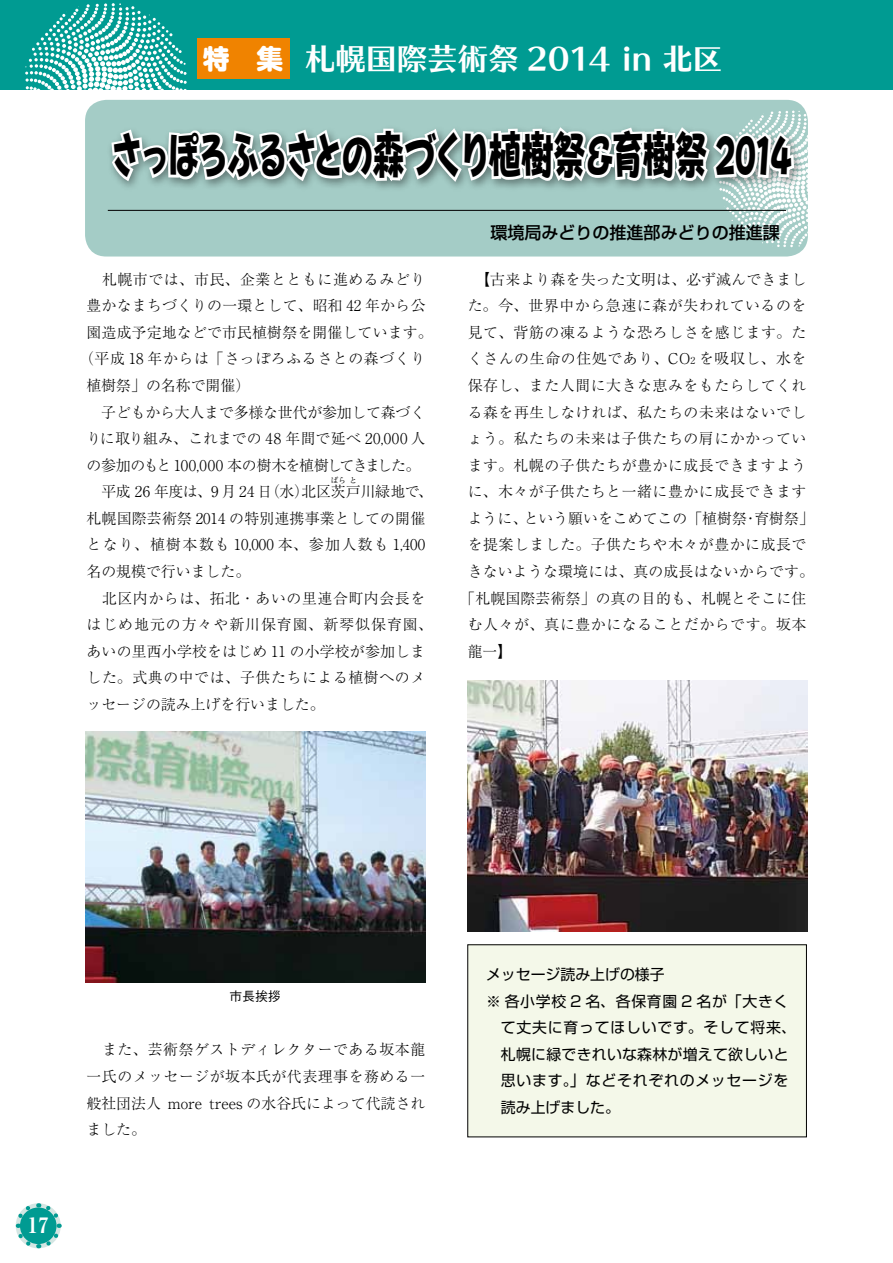
<style>
.page{position:relative;width:893px;height:1263px;background:#fff}
.page>*{position:absolute;margin:0;border:0;box-sizing:border-box;transform-origin:0 0}
.t1{font:53.1px "Pop Happiness Std EB";letter-spacing:-.135em;color:#000;scale:.65 1}
.t2{font:29.7px "UD Typos 515 Std";letter-spacing:.02em;color:#fff}
.t3{font:21.3px "Midashi Min Pro MA31";color:#fff}
.t4{font:500 16.95px "Shin Go Pro";color:#000}
.t5{font:300 14.85px/26.5px "Ryumin Pro";letter-spacing:.035em;color:#000;text-align:justify}
.t6{font:300 14.85px/26.5px "Ryumin Pro";letter-spacing:.015em;color:#000}
.t7{font:14.85px "Shin Go Pro";letter-spacing:.045em;color:#000}
.t8{font:300 14.85px "Ryumin Pro";letter-spacing:-.01em;color:#000}
.t9{font:300 14.85px "Ryumin Pro";letter-spacing:.01em;color:#000}
.t10{font:300 14.85px "Ryumin Pro";color:#000}
.t11{font:300 14.85px "Ryumin Pro";letter-spacing:-.03em;color:#000}
.t12{font:14.85px "Shin Go Pro";color:#000}
.t13{font:14.85px "Shin Go Pro";letter-spacing:.02em;color:#000}
.t14{font:500 12.75px "Gothic BBB Pro";color:#000}
.t15{font:300 7.5px "Ryumin Pro";color:#000}
.s1{font-family:"Shin M Go Pro";font-weight:800;font-size:26.85px}
.s2{font-size:9.6px}
</style>
<div class="page">
<div style="left:0;top:0;width:893px;height:89px;background:#009b92"></div>
<svg style="left:25px;top:3px;width:162px;height:87px"></svg>
<div style="left:197px;top:38px;width:93px;height:41px;background:#f08300"></div>
<svg style="left:15px;top:1203px;width:47px;height:46px"></svg>
<div style="left:85px;top:100px;width:723px;height:156px;background:#a4ccc6;border-radius:21px"></div>
<hr style="left:108px;top:210px;width:678px;height:1px;background:#000">
<img style="left:85px;top:731px;width:340px;height:251px">
<img style="left:468px;top:680px;width:340px;height:251px">
<div style="left:468px;top:945px;width:338px;height:192px;background:#f4f8e9"></div>
<svg style="left:109px;top:99px;width:699px;height:148px"></svg>
<h2 class="t2" style="left:203px;top:34px;width:521px"><span class="s1">特　集</span> 札幌国際芸術祭 2014 in 北区</h2>
<h1 class="t1" style="left:109px;top:121px;width:1052px">さっぽろふるさとの森づくり植樹祭＆育樹祭 2014</h1>
<p class="t5" style="left:87px;top:265px;width:340px">　札幌市では、市民、企業とともに進めるみどり</p>
<p class="t6" style="left:87px;top:291px;width:340px">豊かなまちづくりの一環として、昭和 42 年から公</p>
<p class="t9" style="left:87px;top:321px;width:348px">園造成予定地などで市民植樹祭を開催しています。</p>
<p class="t5" style="left:79px;top:344px;width:348px">（平成 18 年からは「さっぽろふるさとの森づくり</p>
<p class="t10" style="left:87px;top:374px;width:165px">植樹祭」の名称で開催）</p>
<p class="t8" style="left:87px;top:400px;width:340px">　子どもから大人まで多様な世代が参加して森づく</p>
<p class="t5" style="left:87px;top:424px;width:340px">りに取り組み、これまでの 48 年間で延べ 20,000 人</p>
<p class="t11" style="left:87px;top:453px;width:335px">の参加のもと 100,000 本の樹木を植樹してきました。</p>
<p class="t8" style="left:101px;top:480px;width:333px">平成 26 年度は、9 月 24 日（水）北区茨戸川緑地で、</p>
<p class="t15" style="left:331px;top:475px;width:16px">ばら</p>
<p class="t15" style="left:349px;top:475px;width:9px">と</p>
<p class="t6" style="left:87px;top:504px;width:348px">札幌国際芸術祭 2014 の特別連携事業としての開催となり、植樹本数も 10,000 本、参加人数も 1,400名の規模で行いました。<br>　北区内からは、拓北・あいの里連合町内会長をはじめ地元の方々や新川保育園、新琴似保育園、あいの里西小学校をはじめ 11 の小学校が参加しました。式典の中では、子供たちによる植樹へのメッセージの読み上げを行いました。</p>
<p class="t4" style="left:491px;top:219px;width:291px">環境局みどりの推進部みどりの推進課</p>
<p class="t6" style="left:468px;top:265px;width:340px">　【古来より森を失った文明は、必ず滅んできまし</p>
<p class="t5" style="left:468px;top:291px;width:340px">た。今、世界中から急速に森が失われているのを</p>
<p class="t5" style="left:468px;top:318px;width:340px">見て、背筋の凍るような恐ろしさを感じます。た</p>
<p class="t5" style="left:468px;top:344px;width:340px">くさんの生命の住処であり、CO<span class="s2">2</span> を吸収し、水を</p>
<p class="t5" style="left:468px;top:371px;width:340px">保存し、また人間に大きな恵みをもたらしてくれ</p>
<p class="t5" style="left:468px;top:397px;width:340px">る森を再生しなければ、私たちの未来はないでし</p>
<p class="t5" style="left:468px;top:424px;width:340px">ょう。私たちの未来は子供たちの肩にかかってい</p>
<p class="t5" style="left:468px;top:451px;width:340px">ます。札幌の子供たちが豊かに成長できますよう</p>
<p class="t5" style="left:468px;top:477px;width:340px">に、木々が子供たちと一緒に豊かに成長できます</p>
<p class="t10" style="left:468px;top:507px;width:348px">ように、という願いをこめてこの「植樹祭・育樹祭」</p>
<p class="t5" style="left:468px;top:530px;width:340px">を提案しました。子供たちや木々が豊かに成長で</p>
<p class="t6" style="left:468px;top:557px;width:348px">きないような環境には、真の成長はないからです。</p>
<p class="t9" style="left:460px;top:586px;width:348px">「札幌国際芸術祭」の真の目的も、札幌とそこに住</p>
<p class="t5" style="left:468px;top:610px;width:340px">む人々が、真に豊かになることだからです。坂本</p>
<p class="t5" style="left:468px;top:637px;width:46px">龍一】</p>
<h3 class="t3" style="left:28px;top:1209px;width:23px">17</h3>
<p class="t14" style="left:230px;top:986px;width:53px">市長挨拶</p>
<p class="t5" style="left:87px;top:1035px;width:340px">　また、芸術祭ゲストディレクターである坂本龍一氏のメッセージが坂本氏が代表理事を務める一般社団法人 more trees の水谷氏によって代読されました。</p>
<p class="t12" style="left:486px;top:962px;width:180px">メッセージ読み上げの様子</p>
<p class="t7" style="left:486px;top:989px;width:304px">※ 各小学校 2 名、各保育園 2 名が「大きく</p>
<p class="t7" style="left:501px;top:1015px;width:296px">て丈夫に育ってほしいです。そして将来、</p>
<p class="t13" style="left:501px;top:1042px;width:289px">札幌に緑できれいな森林が増えて欲しいと</p>
<p class="t7" style="left:501px;top:1068px;width:289px">思います。」などそれぞれのメッセージを</p>
<p class="t12" style="left:501px;top:1095px;width:121px">読み上げました。</p>
</div>
